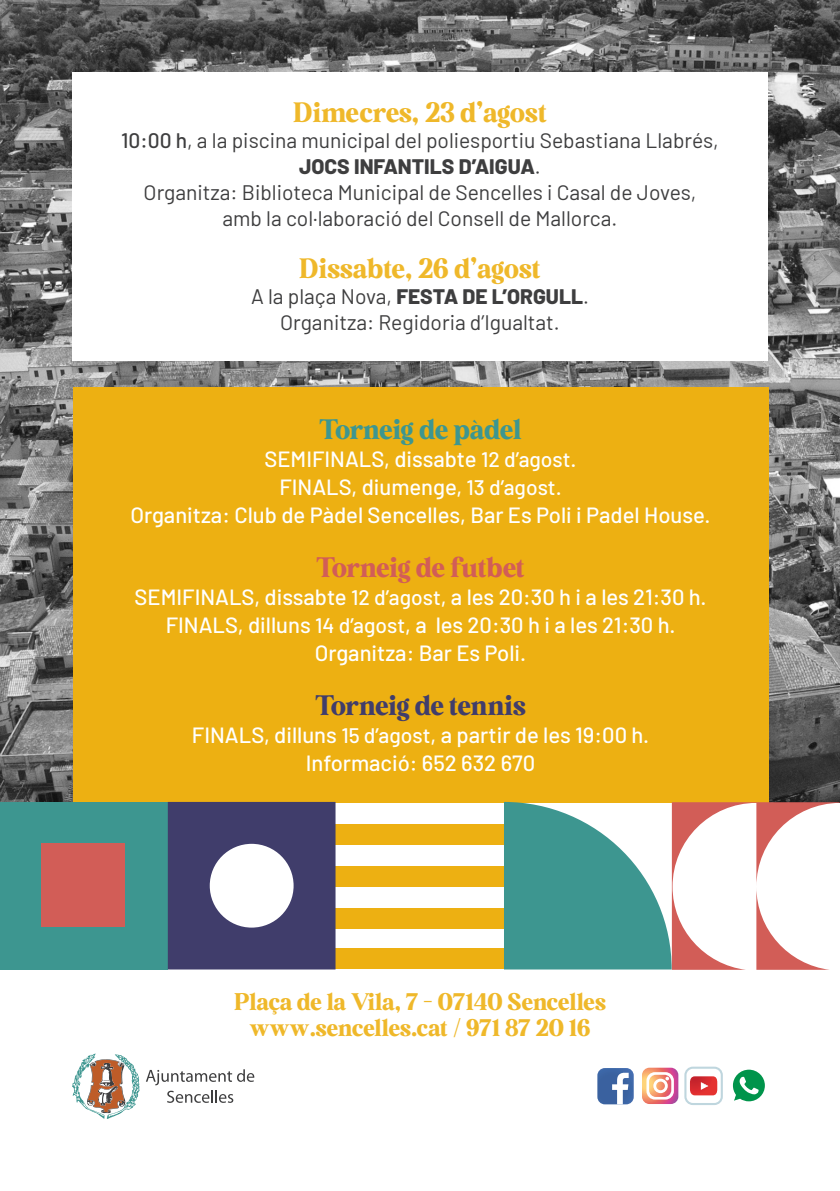
<style>
.page{position:relative;width:840px;height:1191px;background:#fff}
.page>*{position:absolute;margin:0;border:0;box-sizing:border-box;transform-origin:0 0}
.t1{font:28px "Peache Mango";color:#efb82a}
.t2{font:28px "Peache Mango";color:#d25d57}
.t3{font:28px "Peache Mango";color:#403d6b}
.t4{font:28px "Peache Mango";color:#3d9690}
.t5{font:24px "Peache Mango";color:#efb82a}
.t6{font:500 22px "Barlow";color:#fff}
.t7{font:21px "Barlow";color:#3e3e3f}
.t8{font:800 21px "Barlow";color:#3e3e3f}
.s1{font-weight:500}
.s2{font-weight:400}
.s3{font-size:21px}
</style>
<div class="page">
<img style="left:0;top:0;width:839px;height:802px">
<div style="left:72px;top:72px;width:695px;height:288px;background:#fff"></div>
<div style="left:73px;top:387px;width:695px;height:415px;background:#edb012"></div>
<svg style="left:642px;top:1067px;width:36px;height:37px"></svg>
<div style="left:684px;top:1066px;width:38px;height:39px;border:2px solid #bfd6de;border-radius:7px"></div>
<svg style="left:690px;top:1076px;width:26px;height:19px"></svg>
<svg style="left:597px;top:1068px;width:36px;height:36px"></svg>
<svg style="left:732px;top:1069px;width:33px;height:33px"></svg>
<svg style="left:146px;top:1069px;width:108px;height:33px"></svg>
<svg style="left:72px;top:1053px;width:68px;height:66px"></svg>
<div style="left:335px;top:948px;width:169px;height:21px;background:#edb012"></div>
<div style="left:335px;top:907px;width:169px;height:21px;background:#edb012"></div>
<div style="left:335px;top:865px;width:169px;height:21px;background:#edb012"></div>
<div style="left:335px;top:823px;width:169px;height:21px;background:#edb012"></div>
<svg style="left:503px;top:802px;width:336px;height:167px"></svg>
<div style="left:0;top:802px;width:168px;height:167px;background:#3d9690"></div>
<svg style="left:168px;top:802px;width:167px;height:167px"></svg>
<div style="left:41px;top:843px;width:84px;height:84px;background:#d25d57"></div>
<p class="t1" style="left:293px;top:95px;width:255px">Dimecres, 23 d’agost</p>
<p class="t7" style="left:121px;top:125px;width:598px"><span class="s1">10:00 h</span>, a la piscina municipal del poliesportiu Sebastiana Llabrés,</p>
<p class="t8" style="left:299px;top:151px;width:243px">JOCS INFANTILS D’AIGUA<span class="s2">.</span></p>
<p class="t7" style="left:143px;top:177px;width:554px">Organitza: Biblioteca Municipal de Sencelles i Casal de Joves,</p>
<p class="t7" style="left:222px;top:203px;width:396px">amb la col·laboració del Consell de Mallorca.</p>
<p class="t1" style="left:299px;top:251px;width:243px">Dissabte, 26 d’agost</p>
<p class="t8" style="left:251px;top:281px;width:339px"><span class="s2">A la plaça Nova,</span> FESTA DE L’ORGULL<span class="s2">.</span></p>
<p class="t7" style="left:280px;top:307px;width:281px">Organitza: Regidoria d’Igualtat.</p>
<p class="t4" style="left:319px;top:412px;width:203px">Torneig de pàdel</p>
<p class="t6" style="left:264px;top:443px;width:313px">SEMIFINALS, dissabte <span class="s3">12 d’agost</span>.</p>
<p class="t6" style="left:279px;top:471px;width:284px">FINALS, diumenge, <span class="s3">13 d’agost</span>.</p>
<p class="t6" style="left:130px;top:499px;width:581px">Organitza: Club de Pàdel Sencelles, Bar Es Poli i Padel House.</p>
<p class="t2" style="left:316px;top:550px;width:210px">Torneig de futbet</p>
<p class="t6" style="left:134px;top:581px;width:573px">SEMIFINALS, dissabte <span class="s3">12 d’agost</span>, a les 20:30 h i a les 21:30 h.</p>
<p class="t6" style="left:166px;top:609px;width:511px">FINALS, dilluns <span class="s3">14 d’agost</span>, a les 20:30 h i a les 21:30 h.</p>
<p class="t6" style="left:314px;top:637px;width:213px">Organitza: Bar Es Poli.</p>
<p class="t3" style="left:315px;top:688px;width:212px">Torneig de tennis</p>
<p class="t6" style="left:192px;top:719px;width:458px">FINALS, dilluns <span class="s3">15 d’agost</span>, a partir de les 19:00 h.</p>
<p class="t6" style="left:305px;top:747px;width:231px">Informació: 652 632 670</p>
<p class="t5" style="left:234px;top:986px;width:373px">Plaça de la Vila, 7 - 07140 Sencelles</p>
<p class="t5" style="left:249px;top:1012px;width:342px">www.sencelles.cat / 971 87 20 16</p>
</div>
